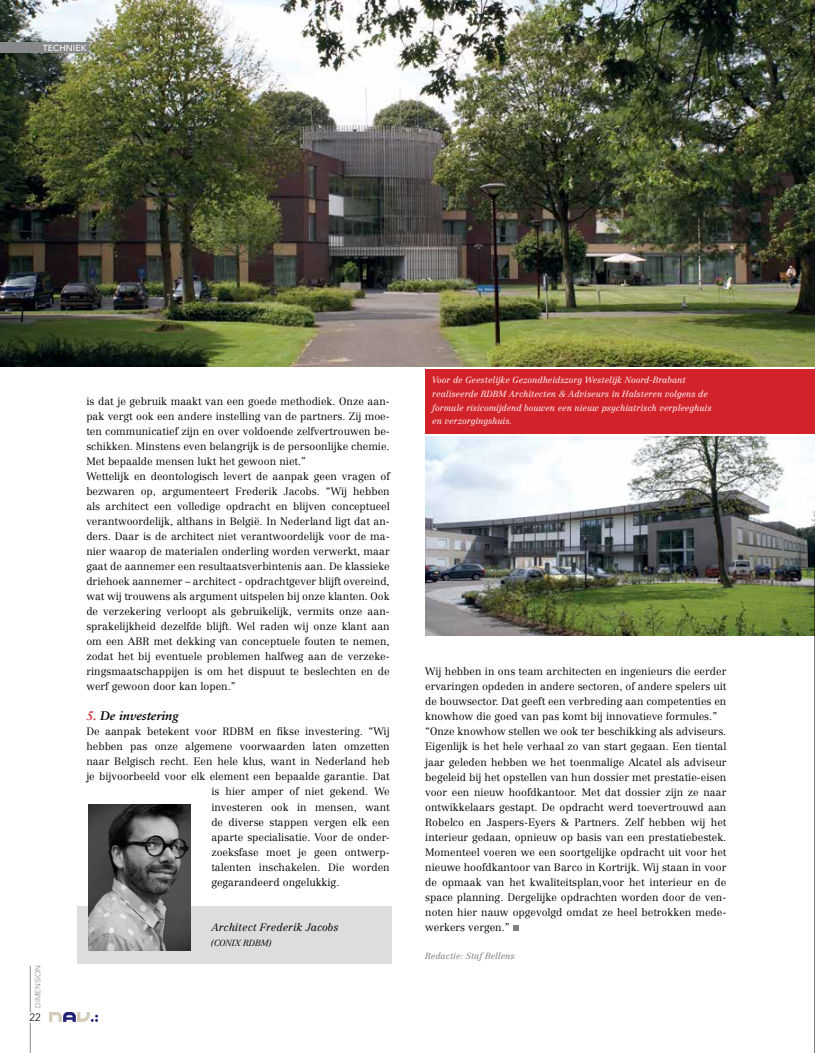
<style>
.page{position:relative;width:815px;height:1053px;background:#fff}
.page>*{position:absolute;margin:0;border:0;box-sizing:border-box;transform-origin:0 0}
.t1{font:italic 700 12.5px "Sabon LT";color:#000}
.t2{font:300 10.62px/15px "Centennial LT";color:#000}
.t3{font:italic 300 10.62px "Centennial LT";color:#000}
.t4{font:300 10.62px "Avenir LT";color:#000}
.t5{font:italic 300 8.75px/13.8px "Centennial LT";color:#fff}
.t6{font:italic 300 8.75px "Centennial LT";color:#77787b}
.t7{font:italic 300 8.75px "Centennial LT";color:#000}
.t8{font:500 8.75px "Avenir LT";color:#fff}
.t9{font:300 7.5px "Avenir LT";color:#878889}
.s1{color:#d2232a}
</style>
<div class="page">
<img style="left:0;top:0;width:815px;height:367px">
<hr style="left:30px;top:965px;width:1px;height:47px;background:#878889">
<hr style="left:30px;top:1022px;width:1px;height:30px;background:#878889">
<div style="left:0;top:43px;width:89px;height:10px;background:#878889"></div>
<div style="left:77px;top:905px;width:314px;height:58px;background:#dcddde"></div>
<img style="left:88px;top:804px;width:102px;height:146px">
<svg style="left:513px;top:925px;width:5px;height:5px"></svg>
<div style="left:425px;top:369px;width:390px;height:64px;background:#d2232a"></div>
<img style="left:425px;top:436px;width:390px;height:199px">
<svg style="left:49px;top:1012px;width:49px;height:9px"></svg>
<svg style="left:814px;top:549px;width:1px;height:503px"></svg>
<p class="t8" style="left:43px;top:43px;width:45px">TECHNIEK</p>
<p class="t9" style="left:34px;top:1007px;width:44px;rotate:-90deg">DIMENSION</p>
<p class="t4" style="left:30px;top:1011px;width:13px">22</p>
<p class="t2" style="left:86px;top:394px;width:305px">is dat je gebruik maakt van een goede methodiek. Onze aan&shy;pak vergt ook een andere instelling van de partners. Zij moe&shy;ten communicatief zijn en over voldoende zelfvertrouwen be&shy;schikken. Minstens even belangrijk is de persoonlijke chemie.<br>Met bepaalde mensen lukt het gewoon niet.”<br>Wettelijk en deontologisch levert de aanpak geen vragen of bezwaren op, argumenteert Frederik Jacobs. “Wij hebben als architect een volledige opdracht en blijven conceptueel verantwoordelijk, althans in België. In Nederland ligt dat an&shy;ders. Daar is de architect niet verantwoordelijk voor de ma&shy;nier waarop de materialen onderling worden verwerkt, maar gaat de aannemer een resultaatsverbintenis aan. De klassieke driehoek aannemer – architect - opdrachtgever blijft overeind, wat wij trouwens als argument uitspelen bij onze klanten. Ook de verzekering verloopt als gebruikelijk, vermits onze aan&shy;sprakelijkheid dezelfde blijft. Wel raden wij onze klant aan om een ABR met dekking van conceptuele fouten te nemen, zodat het bij eventuele problemen halfweg aan de verzeke&shy;ringsmaatschappijen is om het dispuut te beslechten en de werf gewoon door kan lopen.”</p>
<p class="t1" style="left:86px;top:708px;width:94px"><span class="s1">5.</span> De investering</p>
<p class="t2" style="left:86px;top:724px;width:305px">De aanpak betekent voor RDBM en fikse investering. “Wij</p>
<p class="t2" style="left:86px;top:739px;width:305px">hebben pas onze algemene voorwaarden laten omzetten</p>
<p class="t2" style="left:86px;top:754px;width:305px">naar Belgisch recht. Een hele klus, want in Nederland heb</p>
<p class="t2" style="left:86px;top:769px;width:305px">je bijvoorbeeld voor elk element een bepaalde garantie. Dat</p>
<p class="t2" style="left:211px;top:784px;width:180px">is hier amper of niet gekend. We</p>
<p class="t2" style="left:211px;top:799px;width:180px">investeren ook in mensen, want</p>
<p class="t2" style="left:211px;top:814px;width:180px">de diverse stappen vergen elk een</p>
<p class="t2" style="left:211px;top:829px;width:180px">aparte specialisatie. Voor de onder-</p>
<p class="t2" style="left:211px;top:844px;width:180px">zoeksfase moet je geen ontwerp-</p>
<p class="t2" style="left:211px;top:859px;width:180px">talenten inschakelen. Die worden</p>
<p class="t2" style="left:211px;top:874px;width:130px">gegarandeerd ongelukkig.</p>
<p class="t3" style="left:211px;top:920px;width:129px">Architect Frederik Jacobs</p>
<p class="t7" style="left:211px;top:937px;width:62px">(Conix RDBM)</p>
<p class="t5" style="left:432px;top:373px;width:281px">Voor de Geestelijke Gezondheidszorg Westelijk Noord-Brabant realiseerde RDBM Architecten &amp; Adviseurs in Halsteren volgens de formule risicomijdend bouwen een nieuw psychiatrisch verpleeghuis en verzorgingshuis.</p>
<p class="t2" style="left:425px;top:664px;width:303px">Wij hebben in ons team architecten en ingenieurs die eerder ervaringen opdeden in andere sectoren, of andere spelers uit de bouwsector. Dat geeft een verbreding aan competenties en knowhow die goed van pas komt bij innovatieve formules.” “Onze knowhow stellen we ook ter beschikking als adviseurs.<br>Eigenlijk is het hele verhaal zo van start gegaan. Een tiental jaar geleden hebben we het toenmalige Alcatel als adviseur begeleid bij het opstellen van hun dossier met prestatie-eisen voor een nieuw hoofdkantoor. Met dat dossier zijn ze naar ontwikkelaars gestapt. De opdracht werd toevertrouwd aan Robelco en Jaspers-Eyers &amp; Partners. Zelf hebben wij het interieur gedaan, opnieuw op basis van een prestatiebestek.<br>Momenteel voeren we een soortgelijke opdracht uit voor het nieuwe hoofdkantoor van Barco in Kortrijk. Wij staan in voor de opmaak van het kwaliteitsplan,voor het interieur en de space planning. Dergelijke opdrachten worden door de ven&shy;noten hier nauw opgevolgd omdat ze heel betrokken mede&shy;werkers vergen.”</p>
<p class="t6" style="left:425px;top:950px;width:91px">Redactie: Staf Bellens</p>
</div>
